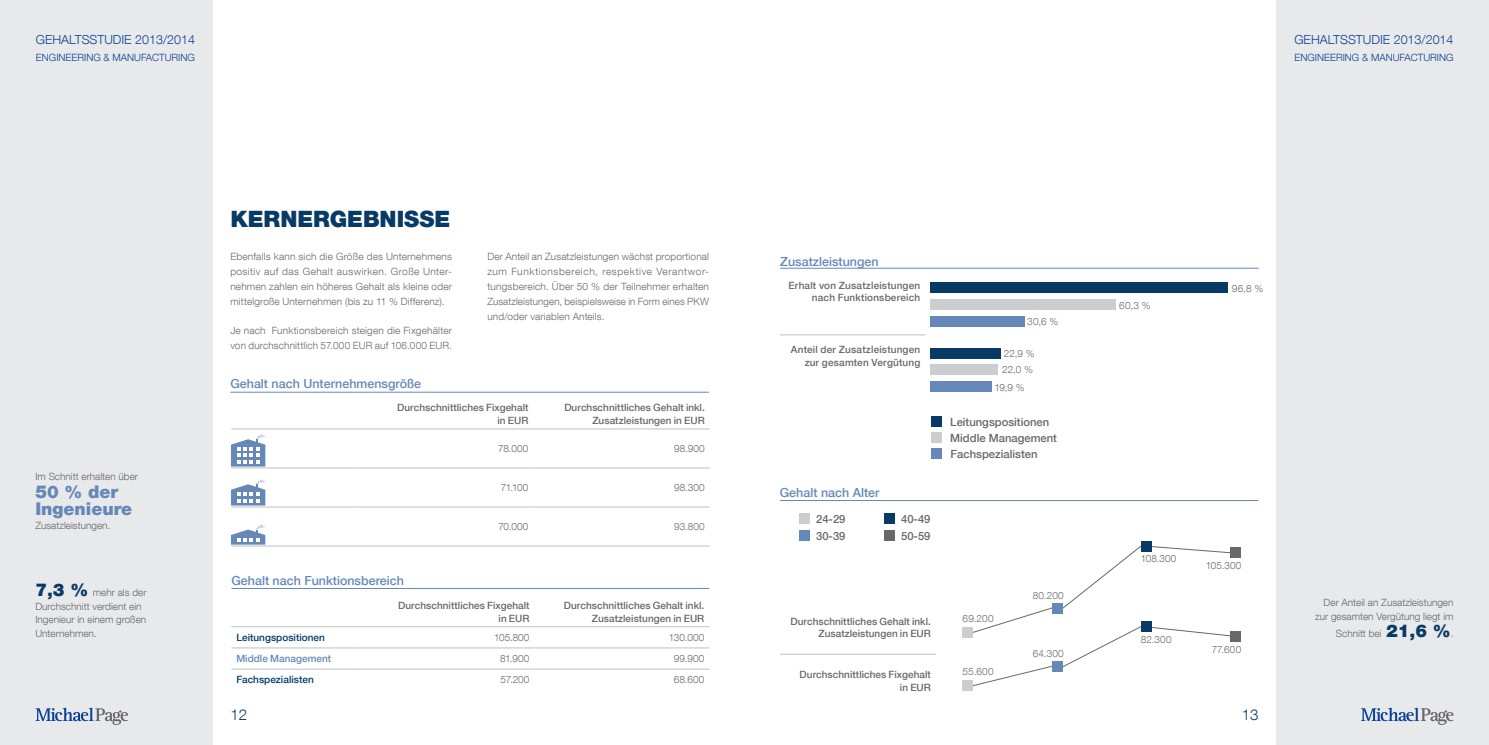
<style>
.page{position:relative;width:1489px;height:745px;background:#fff}
.page>*{position:absolute;margin:0;border:0;box-sizing:border-box;transform-origin:0 0}
.t1{font:900 22.5px "Helvetica Neue LT Com";color:#073a65}
.t2{font:900 17.5px/17.5px "Helvetica Neue LT Com";color:#6688b8}
.t3{font:300 15px "Helvetica Neue LT Com";color:#073a65}
.t4{font:500 12.5px "Helvetica Neue LT Com";color:#6688b8}
.t5{font:300 12.5px "Helvetica Neue LT Com";color:#0a4197}
.t6{font:500 11.25px "Helvetica Neue LT Com";color:#68676c}
.t7{font:300 10px/15px "Helvetica Neue LT Com";letter-spacing:.005em;color:#68676c}
.t8{font:500 10px/12.5px "Helvetica Neue LT Com";letter-spacing:.005em;color:#68676c;text-align:right}
.t9{font:300 10px "Helvetica Neue LT Com";color:#0a4197}
.t10{font:500 10px "Helvetica Neue LT Com";color:#073a65}
.t11{font:500 10px "Helvetica Neue LT Com";letter-spacing:.005em;color:#6688b8}
.s1{font-weight:900;font-size:17.5px;color:#073a65}
</style>
<div class="page">
<div style="left:0;top:0;width:213px;height:744px;background:#e8e9ea"></div>
<div style="left:1276px;top:0;width:212px;height:744px;background:#e8e9ea"></div>
<svg style="left:35px;top:707px;width:93px;height:17px"></svg>
<svg style="left:1361px;top:707px;width:92px;height:17px"></svg>
<hr style="left:231px;top:587px;width:478px;height:1px;background:#6688b8">
<hr style="left:780px;top:268px;width:478px;height:1px;background:#6688b8">
<hr style="left:231px;top:625px;width:129px;height:2px;background:#cbcdce">
<hr style="left:360px;top:625px;width:174px;height:2px;background:#cbcdce">
<hr style="left:534px;top:625px;width:175px;height:2px;background:#cbcdce">
<hr style="left:231px;top:647px;width:129px;height:1px;background:#cbcdce">
<hr style="left:360px;top:647px;width:174px;height:1px;background:#cbcdce">
<hr style="left:534px;top:647px;width:175px;height:1px;background:#cbcdce">
<hr style="left:231px;top:668px;width:129px;height:1px;background:#cbcdce">
<hr style="left:360px;top:668px;width:174px;height:1px;background:#cbcdce">
<hr style="left:534px;top:668px;width:175px;height:1px;background:#cbcdce">
<hr style="left:779px;top:500px;width:479px;height:1px;background:#6688b8">
<hr style="left:230px;top:391px;width:479px;height:1px;background:#6688b8">
<hr style="left:231px;top:428px;width:129px;height:1px;background:#cbcdce">
<hr style="left:360px;top:428px;width:173px;height:1px;background:#cbcdce">
<hr style="left:533px;top:428px;width:176px;height:1px;background:#cbcdce">
<hr style="left:231px;top:467px;width:129px;height:1px;background:#cbcdce">
<hr style="left:360px;top:467px;width:173px;height:1px;background:#cbcdce">
<hr style="left:533px;top:467px;width:176px;height:1px;background:#cbcdce">
<hr style="left:231px;top:506px;width:129px;height:1px;background:#cbcdce">
<hr style="left:360px;top:506px;width:173px;height:1px;background:#cbcdce">
<hr style="left:533px;top:506px;width:176px;height:1px;background:#cbcdce">
<hr style="left:231px;top:545px;width:129px;height:1px;background:#cbcdce">
<hr style="left:360px;top:545px;width:173px;height:1px;background:#cbcdce">
<hr style="left:533px;top:545px;width:176px;height:1px;background:#cbcdce">
<hr style="left:780px;top:334px;width:145px;height:1px;background:#cbcdce">
<hr style="left:780px;top:653px;width:155px;height:1px;background:#cbcdce">
<div style="left:799px;top:529px;width:11px;height:11px;background:#6688b8"></div>
<div style="left:884px;top:529px;width:10px;height:11px;background:#68676c"></div>
<div style="left:799px;top:513px;width:11px;height:10px;background:#cbcdce"></div>
<div style="left:884px;top:513px;width:10px;height:10px;background:#073a65"></div>
<div style="left:930px;top:432px;width:11px;height:11px;background:#cbcdce"></div>
<div style="left:930px;top:415px;width:11px;height:11px;background:#073a65"></div>
<div style="left:930px;top:448px;width:11px;height:10px;background:#6688b8"></div>
<div style="left:930px;top:380px;width:61px;height:11px;background:#6688b8"></div>
<div style="left:930px;top:315px;width:94px;height:11px;background:#6688b8"></div>
<div style="left:930px;top:364px;width:68px;height:11px;background:#cbcdce"></div>
<div style="left:930px;top:299px;width:185px;height:11px;background:#cbcdce"></div>
<div style="left:930px;top:347px;width:70px;height:11px;background:#073a65"></div>
<div style="left:930px;top:282px;width:297px;height:11px;background:#073a65"></div>
<div style="left:962px;top:626px;width:11px;height:11px;background:#cbcdce"></div>
<div style="left:1141px;top:540px;width:10px;height:11px;background:#073a65"></div>
<div style="left:1230px;top:547px;width:10px;height:10px;background:#68676c"></div>
<svg style="left:970px;top:543px;width:266px;height:143px"></svg>
<div style="left:962px;top:679px;width:11px;height:11px;background:#cbcdce"></div>
<div style="left:1052px;top:660px;width:11px;height:11px;background:#6688b8"></div>
<div style="left:1140px;top:621px;width:11px;height:10px;background:#073a65"></div>
<div style="left:1230px;top:630px;width:10px;height:11px;background:#68676c"></div>
<svg style="left:231px;top:525px;width:34px;height:19px"></svg>
<svg style="left:231px;top:479px;width:34px;height:26px"></svg>
<svg style="left:231px;top:434px;width:34px;height:32px"></svg>
<p class="t5" style="left:36px;top:32px;width:161px">GEHALTSSTUDIE 2013/2014</p>
<p class="t9" style="left:36px;top:51px;width:160px">ENGINEERING &amp; MANUFACTURING</p>
<p class="t5" style="left:1294px;top:32px;width:161px">GEHALTSSTUDIE 2013/2014</p>
<p class="t9" style="left:1294px;top:51px;width:160px">ENGINEERING &amp; MANUFACTURING</p>
<p class="t7" style="left:35px;top:468px;width:104px">Im Schnitt erhalten über</p>
<h2 class="t2" style="left:35px;top:482px;width:98px">50 % der<br>Ingenieure</h2>
<p class="t7" style="left:35px;top:517px;width:75px">Zusatzleistungen.</p>
<p class="t7" style="left:35px;top:584px;width:113px;line-height:13.8px"><span class="s1">7,3 %</span> mehr als der<br>Durchschnitt verdient ein<br>Ingenieur in einem großen<br>Unternehmen.</p>
<h1 class="t1" style="left:230px;top:206px;width:221px">KERNERGEBNISSE</h1>
<p class="t7" style="left:230px;top:249px;width:223px;text-align:justify">Ebenfalls kann sich die Größe des Unternehmens positiv auf das Gehalt auswirken. Große Unter&shy;nehmen zahlen ein höheres Gehalt als kleine oder mittelgroße Unternehmen (bis zu 11 % Differenz).</p>
<p class="t7" style="left:230px;top:323px;width:223px">Je nach Funktionsbereich steigen die Fixgehälter von durchschnittlich 57.000 EUR auf 106.000 EUR.</p>
<p class="t7" style="left:487px;top:249px;width:223px;text-align:justify">Der Anteil an Zusatzleistungen wächst proportional zum Funktionsbereich, respektive Verantwor&shy;tungsbereich. Über 50 % der Teilnehmer erhalten Zusatzleistungen, beispielsweise in Form eines PKW und/oder variablen Anteils.</p>
<p class="t4" style="left:230px;top:376px;width:192px">Gehalt nach Unternehmensgröße</p>
<p class="t8" style="left:397px;top:401px;width:133px">Durchschnittliches Fixgehalt in EUR</p>
<p class="t8" style="left:564px;top:401px;width:142px">Durchschnittliches Gehalt inkl.<br>Zusatzleistungen in EUR</p>
<p class="t7" style="left:498px;top:440px;width:32px">78.000</p>
<p class="t7" style="left:674px;top:440px;width:32px">98.900</p>
<p class="t7" style="left:501px;top:479px;width:29px">71.100</p>
<p class="t7" style="left:674px;top:479px;width:32px">98. 300</p>
<p class="t7" style="left:498px;top:518px;width:32px">70.000</p>
<p class="t7" style="left:674px;top:518px;width:32px">93. 800</p>
<p class="t4" style="left:231px;top:572px;width:174px">Gehalt nach Funktionsbereich</p>
<p class="t8" style="left:398px;top:598px;width:133px">Durchschnittliches Fixgehalt in EUR</p>
<p class="t8" style="left:564px;top:598px;width:142px">Durchschnittliches Gehalt inkl.<br>Zusatzleistungen in EUR</p>
<p class="t10" style="left:236px;top:631px;width:90px">Leitungspositionen</p>
<p class="t7" style="left:494px;top:629px;width:37px">105.800</p>
<p class="t7" style="left:669px;top:629px;width:37px">130.000</p>
<p class="t11" style="left:236px;top:652px;width:96px">Middle Management</p>
<p class="t7" style="left:500px;top:650px;width:31px">81.900</p>
<p class="t7" style="left:674px;top:650px;width:32px">99.900</p>
<p class="t10" style="left:236px;top:673px;width:79px">Fachspezialisten</p>
<p class="t7" style="left:500px;top:671px;width:30px">57. 200</p>
<p class="t7" style="left:673px;top:671px;width:32px">68. 600</p>
<p class="t4" style="left:780px;top:253px;width:100px">Zusatzleistungen</p>
<p class="t8" style="left:788px;top:279px;width:133px">Erhalt von Zusatzleistungen nach Funktionsbereich</p>
<p class="t8" style="left:790px;top:343px;width:131px">Anteil der Zusatzleistungen zur gesamten Vergütung</p>
<p class="t4" style="left:779px;top:484px;width:101px">Gehalt nach Alter</p>
<p class="t6" style="left:816px;top:512px;width:31px">24-29</p>
<p class="t6" style="left:901px;top:512px;width:31px">40-49</p>
<p class="t6" style="left:816px;top:528px;width:31px">30-39</p>
<p class="t6" style="left:901px;top:528px;width:31px">50-59</p>
<p class="t7" style="left:1027px;top:314px;width:33px">30,6 %</p>
<p class="t7" style="left:1002px;top:345px;width:34px;line-height:15.4px">22,9 %<br>22,0 %</p>
<p class="t7" style="left:994px;top:379px;width:32px">19,9 %</p>
<p class="t6" style="left:950px;top:415px;width:100px">Leitungspositionen</p>
<p class="t6" style="left:950px;top:446px;width:88px">Fachspezialisten</p>
<p class="t6" style="left:950px;top:431px;width:108px">Middle Management</p>
<p class="t8" style="left:790px;top:614px;width:142px">Durchschnittliches Gehalt inkl.<br>Zusatzleistungen in EUR</p>
<p class="t8" style="left:799px;top:667px;width:133px">Durchschnittliches Fixgehalt in EUR</p>
<p class="t7" style="left:962px;top:610px;width:32px">69. 200</p>
<p class="t7" style="left:962px;top:663px;width:32px">55. 600</p>
<p class="t7" style="left:1032px;top:587px;width:33px">80. 200</p>
<p class="t7" style="left:1032px;top:645px;width:33px">64. 300</p>
<p class="t7" style="left:1119px;top:297px;width:33px">60,3 %</p>
<p class="t7" style="left:1231px;top:281px;width:33px">96,8 %</p>
<p class="t7" style="left:1140px;top:550px;width:37px">108.300</p>
<p class="t7" style="left:1140px;top:631px;width:32px">82. 300</p>
<p class="t7" style="left:1205px;top:557px;width:37px">105.300</p>
<p class="t7" style="left:1211px;top:641px;width:31px">77. 600</p>
<h3 class="t3" style="left:230px;top:704px;width:18px">12</h3>
<h3 class="t3" style="left:1241px;top:705px;width:18px">13</h3>
<p class="t7" style="left:1314px;top:594px;width:140px;line-height:13.8px;text-align:right">Der Anteil an Zusatzleistungen zur gesamten Vergütung liegt im</p>
<p class="t7" style="left:1335px;top:625px;width:117px">Schnitt bei <span class="s1">21,6 %</span>.</p>
</div>
